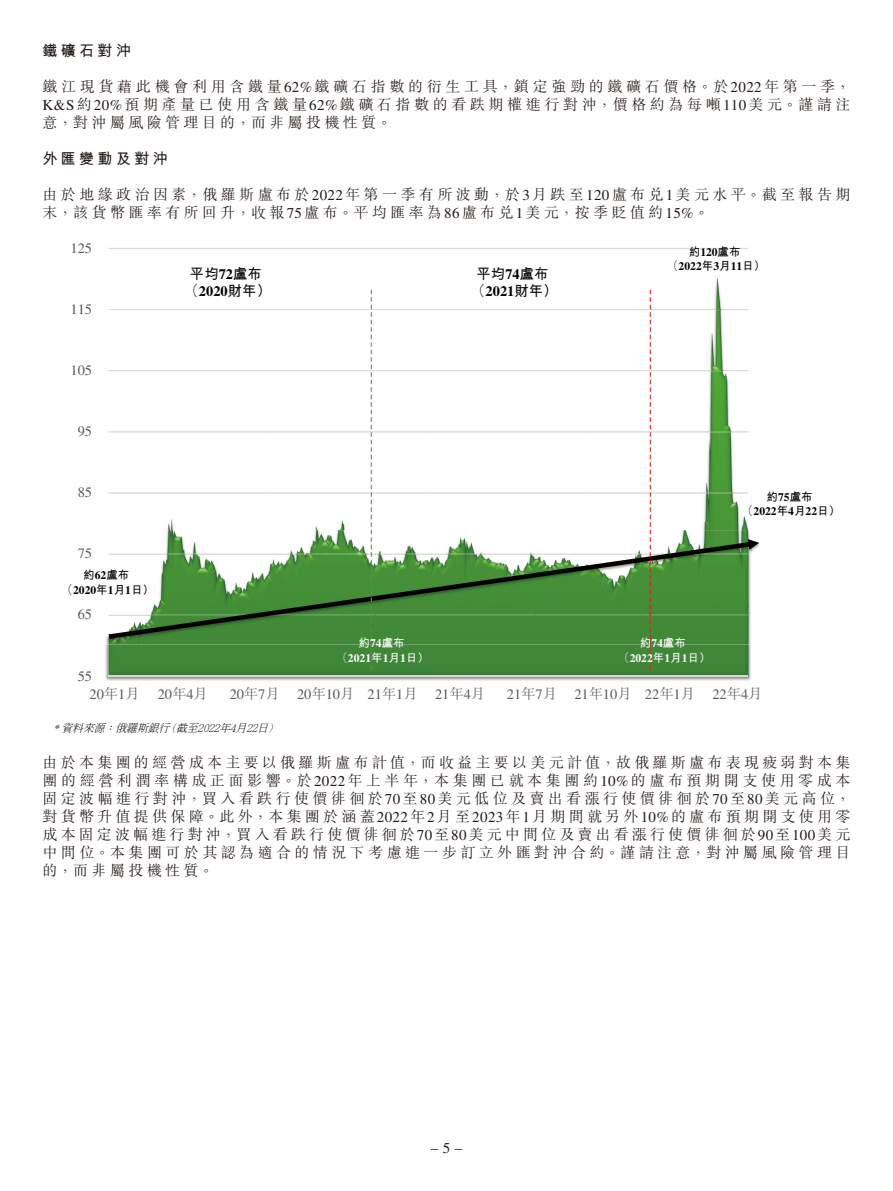
<style>
.page{position:relative;width:893px;height:1191px;background:#fff}
.page>*{position:absolute;margin:0;border:0;box-sizing:border-box;transform-origin:0 0}
.t1{font:15px/18px "M Sung HK Light E Ten B5 H";letter-spacing:.23em;color:#231916;text-align:justify}
.t2{font:15px "M Hei HK Bold E Ten B5 H";letter-spacing:.225em;color:#231916}
.t3{font:15px "Times LT Std";color:#231916}
.t4{font:14.4px "Times LT Std";letter-spacing:-.005em;color:#585959}
.t5{font:700 14.4px "Times LT Std";letter-spacing:.005em;color:#050101}
.t6{font:14.4px "M Hei HK Bold E Ten B5 H";color:#050101}
.t7{font:700 11.55px "Times LT Std";letter-spacing:.005em;color:#050101}
.t8{font:700 11.55px "Times LT Std";letter-spacing:.005em;color:#fff}
.t9{font:11.55px "M Hei HK Bold E Ten B5 H";color:#050101}
.t10{font:11.55px "M Hei HK Bold E Ten B5 H";color:#fff}
.t11{font:italic 10.8px "Adobe Ming Std Light E Ten B5 H";color:#050101}
.s1{font-family:"Times LT Std"}
.s2{font-family:"Times LT Std";font-weight:700}
.s3{font-family:"M Hei HK Light E Ten B5 H";font-weight:400}
.s4{font-family:"M Hei HK Bold E Ten B5 H";font-weight:400}
.s5{font-family:"M Sung HK Light E Ten B5 H"}
</style>
<div class="page">
<hr style="left:109px;top:248px;width:639px;height:1px;background:#d9d9d9">
<img style="left:105px;top:370px;width:49px;height:311px">
<img style="left:154px;top:644px;width:597px;height:37px">
<img style="left:109px;top:277px;width:640px;height:253px">
<img style="left:109px;top:644px;width:640px;height:33px">
<img style="left:109px;top:309px;width:639px;height:184px">
<hr style="left:109px;top:676px;width:639px;height:1px;background:#d9d9d9">
<img style="left:105px;top:530px;width:4px;height:114px">
<img style="left:109px;top:530px;width:640px;height:114px">
<svg style="left:105px;top:569px;width:4px;height:25px"></svg>
<svg style="left:109px;top:542px;width:642px;height:97px;fill:#458f38"></svg>
<svg style="left:748px;top:539px;width:11px;height:11px"></svg>
<svg style="left:650px;top:290px;width:1px;height:379px"></svg>
<svg style="left:371px;top:290px;width:1px;height:379px"></svg>
<p class="t2" style="left:43px;top:45px;width:90px">鐵礦石對沖</p>
<p class="t1" style="left:43px;top:79px;width:809px">鐵江現貨藉此機會利用含鐵量<span class="s1">62%</span>鐵礦石指數的衍生工具，鎖定強勁的鐵礦石價格。於<span class="s1">2022</span>年第一季，<span class="s1">K&amp;S</span>約<span class="s1">20%</span>預期產量已使用含鐵量<span class="s1">62%</span>鐵礦石指數的看跌期權進行對沖，價格約為每噸<span class="s1">110</span>美元。謹請注意，對沖屬風險管理目的，而非屬投機性質。</p>
<p class="t2" style="left:43px;top:153px;width:127px">外匯變動及對沖</p>
<p class="t1" style="left:43px;top:187px;width:809px">由於地緣政治因素，俄羅斯盧布於<span class="s1">2022</span>年第一季有所波動，於<span class="s1">3</span>月跌至<span class="s1">120</span>盧布兌<span class="s1">1</span>美元水平。截至報告期末，該貨幣匯率有所回升，收報<span class="s1">75</span>盧布。平均匯率為<span class="s1">86</span>盧布兌<span class="s1">1</span>美元，按季貶值約<span class="s1">15%</span>。</p>
<p class="t4" style="left:71px;top:242px;width:23px">125</p>
<p class="t4" style="left:71px;top:303px;width:23px">115</p>
<p class="t4" style="left:71px;top:364px;width:23px">105</p>
<p class="t4" style="left:78px;top:426px;width:16px">95</p>
<p class="t4" style="left:78px;top:487px;width:16px">85</p>
<p class="t4" style="left:78px;top:548px;width:16px">75</p>
<p class="t9" style="left:83px;top:570px;width:48px">約<span class="s2">62</span>盧布</p>
<p class="t7" style="left:62px;top:583px;width:94px"><span class="s3">（</span>2020<span class="s4">年</span>1<span class="s4">月</span>1<span class="s4">日）</span></p>
<p class="t4" style="left:78px;top:609px;width:16px">65</p>
<p class="t4" style="left:78px;top:670px;width:16px">55</p>
<p class="t6" style="left:190px;top:268px;width:74px">平均<span class="s2">72</span>盧布</p>
<p class="t5" style="left:184px;top:283px;width:88px"><span class="s3">（</span>2020<span class="s4">財年）</span></p>
<p class="t6" style="left:477px;top:268px;width:74px">平均<span class="s2">74</span>盧布</p>
<p class="t5" style="left:471px;top:283px;width:88px"><span class="s3">（</span>2021<span class="s4">財年）</span></p>
<p class="t9" style="left:689px;top:247px;width:53px">約<span class="s2">120</span>盧布</p>
<p class="t7" style="left:667px;top:260px;width:100px"><span class="s3">（</span>2022<span class="s4">年</span>3<span class="s4">月</span>11<span class="s4">日）</span></p>
<p class="t10" style="left:359px;top:638px;width:48px">約<span class="s2">74</span>盧布</p>
<p class="t8" style="left:336px;top:651px;width:94px"><span class="s3">（</span>2021<span class="s4">年</span>1<span class="s4">月</span>1<span class="s4">日）</span></p>
<p class="t9" style="left:767px;top:492px;width:48px">約<span class="s2">75</span>盧布</p>
<p class="t7" style="left:742px;top:504px;width:100px"><span class="s3">（</span>2022<span class="s4">年</span>4<span class="s4">月</span>22<span class="s4">日）</span></p>
<p class="t10" style="left:640px;top:638px;width:48px">約<span class="s2">74</span>盧布</p>
<p class="t8" style="left:618px;top:651px;width:94px"><span class="s3">（</span>2022<span class="s4">年</span>1<span class="s4">月</span>1<span class="s4">日）</span></p>
<p class="t4" style="left:90px;top:689px;width:120px">20<span class="s5">年</span>1<span class="s5">月</span> 20<span class="s5">年</span>4<span class="s5">月</span></p>
<p class="t4" style="left:230px;top:689px;width:257px">20<span class="s5">年</span>7<span class="s5">月</span> 20<span class="s5">年</span>10<span class="s5">月</span> 21<span class="s5">年</span>1<span class="s5">月</span> 21<span class="s5">年</span>4<span class="s5">月</span></p>
<p class="t4" style="left:507px;top:689px;width:257px">21<span class="s5">年</span>7<span class="s5">月</span> 21<span class="s5">年</span>10<span class="s5">月</span> 22<span class="s5">年</span>1<span class="s5">月</span> 22<span class="s5">年</span>4<span class="s5">月</span></p>
<p class="t11" style="left:53px;top:724px;width:229px"><span class="s1">*</span> 資料來源：俄羅斯銀行（截至2022年4月22日）</p>
<p class="t1" style="left:43px;top:756px;width:809px">由於本集團的經營成本主要以俄羅斯盧布計值，而收益主要以美元計值，故俄羅斯盧布表現疲弱對本集團的經營利潤率構成正面影響。於<span class="s1">2022</span>年上半年，本集團已就本集團約<span class="s1">10%</span>的盧布預期開支使用零成本固定波幅進行對沖，買入看跌行使價徘徊於<span class="s1">70</span>至<span class="s1">80</span>美元低位及賣出看漲行使價徘徊於<span class="s1">70</span>至<span class="s1">80</span>美元高位，對貨幣升值提供保障。此外，本集團於涵蓋<span class="s1">2022</span>年<span class="s1">2</span>月至<span class="s1">2023</span>年<span class="s1">1</span>月期間就另外<span class="s1">10%</span>的盧布預期開支使用零成本固定波幅進行對沖，買入看跌行使價徘徊於<span class="s1">70</span>至<span class="s1">80</span>美元中間位及賣出看漲行使價徘徊於<span class="s1">90</span>至<span class="s1">100</span>美元中間位。本集團可於其認為適合的情況下考慮進一步訂立外匯對沖合約。謹請注意，對沖屬風險管理目的，而非屬投機性質。</p>
<p class="t3" style="left:431px;top:1142px;width:33px">– 5 –</p>
</div>
